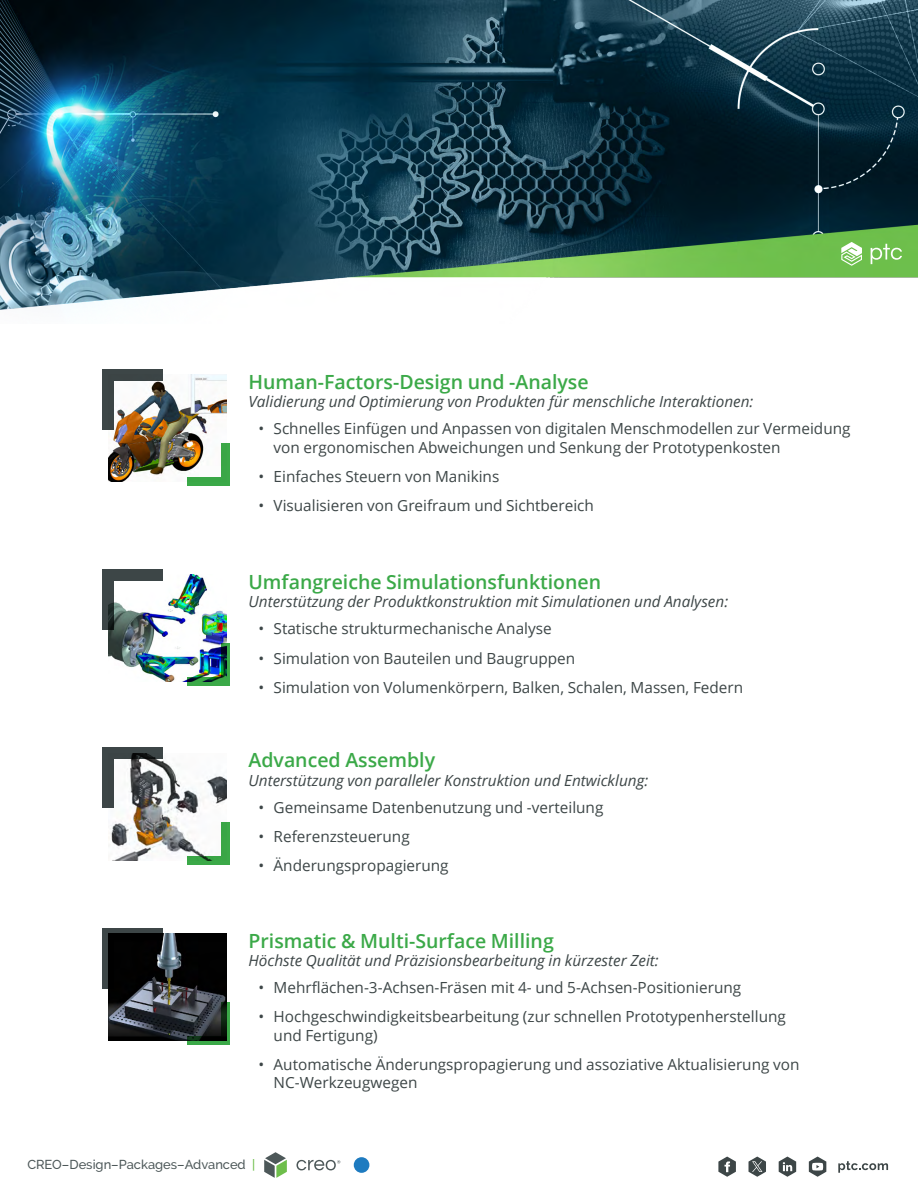
<style>
.page{position:relative;width:918px;height:1188px;background:#fff}
.page>*{position:absolute;margin:0;border:0;box-sizing:border-box;transform-origin:0 0}
.t1{font:600 19.5px "Open Sans";color:#3ba948}
.t2{font:15.3px/29.2px "Open Sans";color:#3d4647}
.t3{font:italic 15.3px "Open Sans";color:#3d4647}
.t4{font:500 12.9px "PTC Raleway";color:#4d5859}
.s1{color:#6ebe4b}
</style>
<div class="page">
<svg style="left:296px;top:1160px;width:44px;height:10px"></svg>
<svg style="left:264px;top:1152px;width:23px;height:26px"></svg>
<div style="left:354px;top:1157px;width:15px;height:16px;background:#1e7bc0;border-radius:50%"></div>
<svg style="left:718px;top:1157px;width:18px;height:20px"></svg>
<svg style="left:779px;top:1157px;width:17px;height:20px"></svg>
<svg style="left:809px;top:1157px;width:17px;height:20px"></svg>
<svg style="left:838px;top:1161px;width:50px;height:12px"></svg>
<svg style="left:749px;top:1157px;width:17px;height:20px"></svg>
<img style="left:0;top:0;width:918px;height:310px">
<svg style="left:841px;top:242px;width:21px;height:24px"></svg>
<svg style="left:871px;top:244px;width:31px;height:20px"></svg>
<img style="left:108px;top:759px;width:118px;height:101px">
<svg style="left:114px;top:747px;width:49px;height:12px"></svg>
<div style="left:102px;top:747px;width:12px;height:61px;background:#3d4647"></div>
<div style="left:188px;top:856px;width:42px;height:8px;background:#3ba948"></div>
<div style="left:221px;top:822px;width:9px;height:42px;background:#3ba948"></div>
<img style="left:108px;top:933px;width:118px;height:108px">
<svg style="left:114px;top:928px;width:49px;height:12px"></svg>
<svg style="left:102px;top:928px;width:12px;height:60px"></svg>
<svg style="left:188px;top:1036px;width:33px;height:9px"></svg>
<svg style="left:221px;top:1002px;width:9px;height:43px"></svg>
<img style="left:108px;top:575px;width:118px;height:107px">
<div style="left:102px;top:569px;width:61px;height:12px;background:#3d4647"></div>
<svg style="left:102px;top:581px;width:12px;height:49px"></svg>
<svg style="left:188px;top:677px;width:33px;height:9px"></svg>
<svg style="left:221px;top:644px;width:9px;height:42px"></svg>
<img style="left:108px;top:375px;width:118px;height:107px">
<div style="left:102px;top:369px;width:61px;height:12px;background:#3d4647"></div>
<div style="left:102px;top:369px;width:12px;height:61px;background:#3d4647"></div>
<div style="left:188px;top:478px;width:42px;height:8px;background:#3ba948"></div>
<div style="left:221px;top:444px;width:9px;height:42px;background:#3ba948"></div>
<p class="t1" style="left:249px;top:368px;width:342px">Human-Factors-Design und ‑Analyse</p>
<p class="t3" style="left:249px;top:391px;width:506px">Validierung und Optimierung von Produkten für menschliche Interaktionen:</p>
<p class="t2" style="left:274px;top:419px;width:578px;line-height:18.5px">Schnelles Einfügen und Anpassen von digitalen Menschmodellen zur Vermeidung von ergonomischen Abweichungen und Senkung der Prototypenkosten</p>
<p class="t2" style="left:274px;top:461px;width:322px">Einfaches Steuern von Manikins<br>Visualisieren von Greifraum und Sichtbereich</p>
<p class="t2" style="left:259px;top:414px;width:7px">•</p>
<p class="t2" style="left:259px;top:461px;width:7px">• •</p>
<p class="t1" style="left:249px;top:568px;width:354px">Umfangreiche Simulationsfunktionen</p>
<p class="t3" style="left:249px;top:591px;width:481px">Unterstützung der Produktkonstruktion mit Simulationen und Analysen:</p>
<p class="t2" style="left:274px;top:614px;width:471px">Statische strukturmechanische Analyse<br>Simulation von Bauteilen und Baugruppen<br>Simulation von Volumenkörpern, Balken, Schalen, Massen, Federn</p>
<p class="t2" style="left:259px;top:614px;width:7px;text-align:justify">• • •</p>
<p class="t1" style="left:249px;top:747px;width:188px">Advanced Assembly</p>
<p class="t3" style="left:249px;top:770px;width:401px">Unterstützung von paralleler Konstruktion und Entwicklung:</p>
<p class="t2" style="left:274px;top:792px;width:331px">Gemeinsame Datenbenutzung und -verteilung<br>Referenzsteuerung<br>Änderungspropagierung</p>
<p class="t2" style="left:259px;top:792px;width:7px;text-align:justify">• • •</p>
<p class="t1" style="left:249px;top:927px;width:307px">Prismatic &amp; Multi-Surface Milling</p>
<p class="t3" style="left:249px;top:950px;width:412px">Höchste Qualität und Präzisionsbearbeitung in kürzester Zeit:</p>
<p class="t2" style="left:274px;top:973px;width:514px">Mehrflächen-3-Achsen-Fräsen mit 4- und 5-Achsen-Positionierung<br>Hochgeschwindigkeitsbearbeitung (zur schnellen Prototypenherstellung</p>
<p class="t2" style="left:274px;top:1020px;width:527px">und Fertigung)<br>Automatische Änderungspropagierung und assoziative Aktualisierung von</p>
<p class="t2" style="left:274px;top:1068px;width:145px">NC-Werkzeugwegen</p>
<p class="t2" style="left:259px;top:973px;width:7px">• •</p>
<p class="t2" style="left:259px;top:1049px;width:7px">•</p>
<p class="t4" style="left:27px;top:1157px;width:230px">CREO–Design–Packages–Advanced <span class="s1">|</span></p>
</div>
